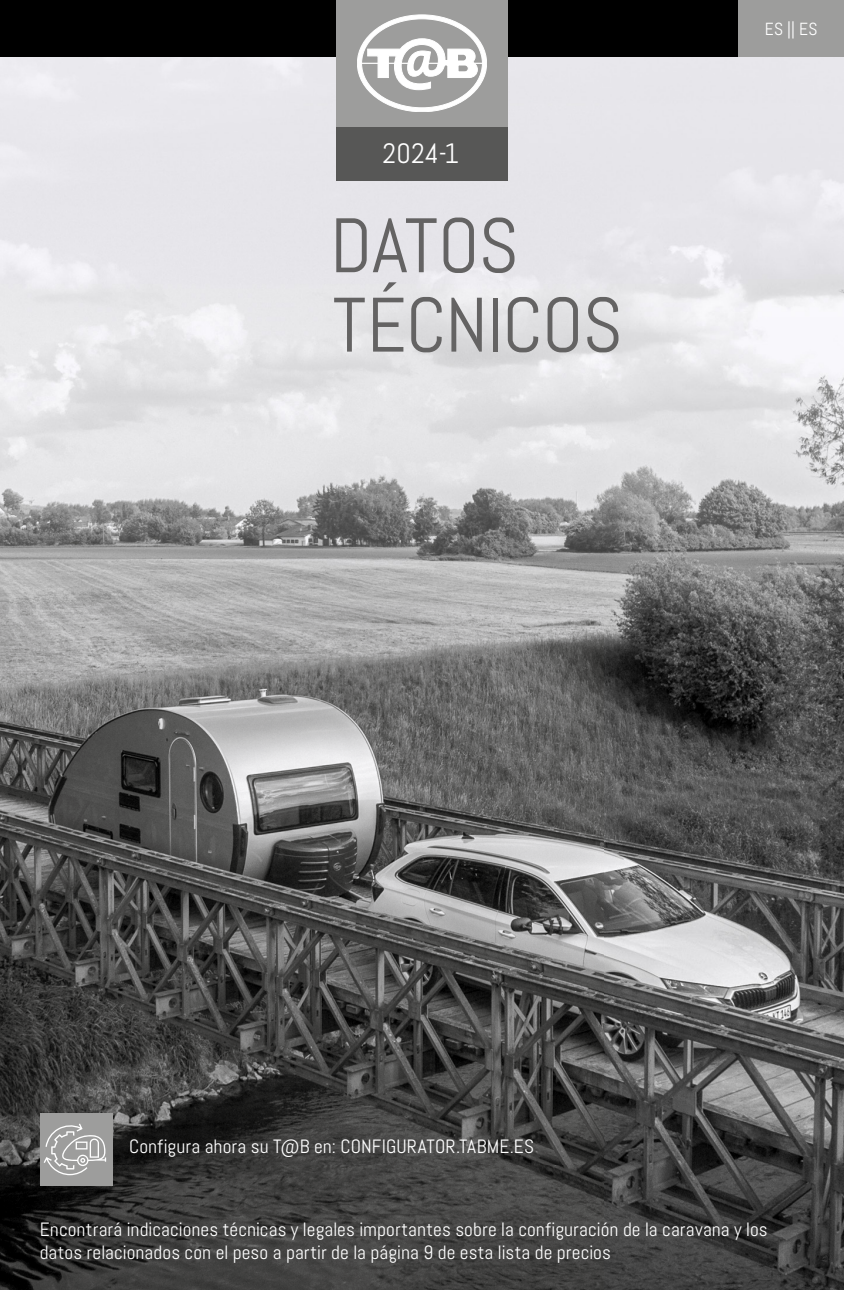
<style>
.page{position:relative;width:844px;height:1290px;background:#fff}
.page>*{position:absolute;margin:0;border:0;box-sizing:border-box;transform-origin:0 0}
.t1{font:77px/79.5px "Abel Pro";letter-spacing:-.01em;color:#646363}
.t2{font:28px "Abel Pro";color:#fff}
.t3{font:19.25px/23.1px "Abel Pro";letter-spacing:.005em;color:#fff}
.t4{font:17.5px "Abel Pro";letter-spacing:.015em;color:#fff}
</style>
<div class="page">
<img style="left:0;top:57px;width:602px;height:545px">
<img style="left:602px;top:57px;width:241px;height:1233px">
<img style="left:0;top:602px;width:603px;height:688px">
<div style="left:40px;top:1113px;width:72px;height:73px;background:#9d9d9c"></div>
<svg style="left:44px;top:1123px;width:62px;height:52px"></svg>
<div style="left:0;top:0;width:843px;height:57px;background:#000"></div>
<div style="left:336px;top:0;width:171px;height:181px;background:#9d9d9c"></div>
<div style="left:336px;top:127px;width:171px;height:54px;background:#575756"></div>
<svg style="left:357px;top:15px;width:129px;height:97px"></svg>
<hr style="left:359px;top:63px;width:54px;height:1px;background:#fff">
<hr style="left:426px;top:63px;width:59px;height:1px;background:#fff">
<div style="left:738px;top:0;width:105px;height:57px;background:#9d9d9c"></div>
<h2 class="t2" style="left:382px;top:136px;width:78px">2024-1</h2>
<h2 class="t2" style="left:424px;top:136px;width:16px">3</h2>
<h1 class="t1" style="left:330px;top:206px;width:294px">DATOS<br>TÉCNICOS</h1>
<p class="t4" style="left:764px;top:18px;width:54px">ES || ES</p>
<p class="t4" style="left:764px;top:19px;width:55px">DE DE</p>
<p class="t3" style="left:129px;top:1135px;width:406px">Configura ahora su T@B en: CONFIGURATOR.TABME.ES</p>
<p class="t3" style="left:40px;top:1217px;width:729px">Encontrará indicaciones técnicas y legales importantes sobre la configuración de la caravana y los datos relacionados con el peso a partir de la página 9 de esta lista de precios</p>
</div>
